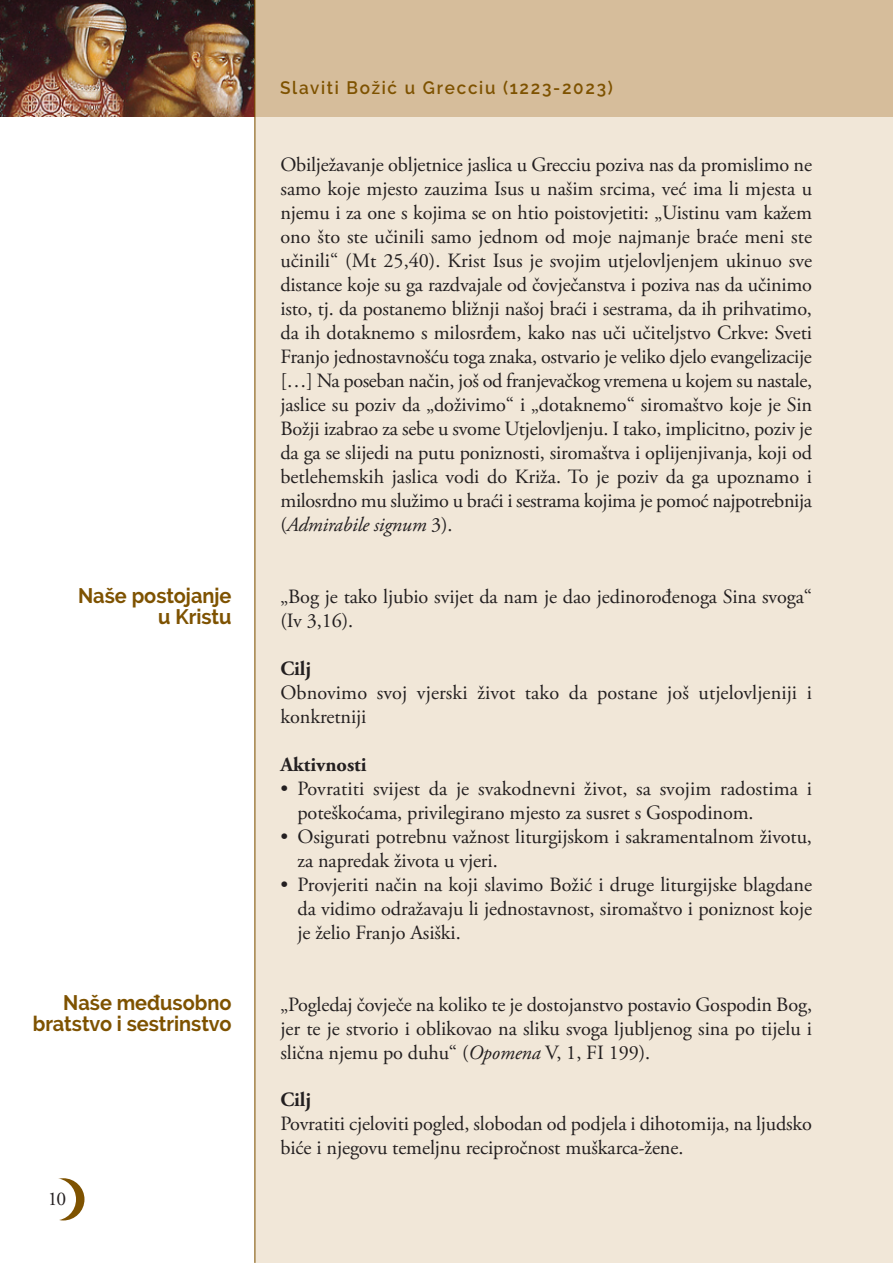
<style>
.page{position:relative;width:893px;height:1263px;background:#fff}
.page>*{position:absolute;margin:0;border:0;box-sizing:border-box;transform-origin:0 0}
.t1{font:700 21px/21px "Raleway";color:#7e5200;text-align:right;scale:.95 1}
.t2{font:20.25px/24px "Adobe Garamond Pro";letter-spacing:-.005em;color:#231f20}
.t3{font:700 20.25px "Adobe Garamond Pro";color:#231f20}
.t4{font:19.5px "Adobe Garamond";color:#231f20}
.t5{font:600 18px "Raleway";letter-spacing:.1em;color:#7e5200;scale:.95 1}
.s1{font-style:italic}
.s2{font-family:"Adobe Garamond"}
</style>
<div class="page">
<div style="left:256px;top:0;width:636px;height:1263px;background:#f1e7d8"></div>
<div style="left:255px;top:0;width:637px;height:116px;background:#d6bd9b"></div>
<img style="left:0;top:0;width:254px;height:116px">
<div style="left:42px;top:1178px;width:42px;height:42px;background:#7e5200;border-radius:50%"></div>
<div style="left:34px;top:1178px;width:42px;height:42px;background:#fff;border-radius:50%"></div>
<hr style="left:254px;top:0;width:1px;height:1263px;background:#7e5200">
<p class="t1" style="left:78px;top:587px;width:163px">Naše postojanje u Kristu</p>
<p class="t1" style="left:33px;top:994px;width:211px">Naše međusobno bratstvo i sestrinstvo</p>
<p class="t4" style="left:48px;top:1191px;width:20px">10</p>
<p class="t5" style="left:280px;top:80px;width:352px">Slaviti Božić u Grecciu (1223-2023)</p>
<p class="t2" style="left:280px;top:154px;width:533px;text-align:justify">Obilježavanje obljetnice jaslica u Grecciu poziva nas da promislimo ne samo koje mjesto zauzima Isus u našim srcima, već ima li mjesta u njemu i za one s kojima se on htio poistovjetiti: „Uistinu vam kažem ono što ste učinili samo jednom od moje najmanje braće meni ste učinili“ (Mt 25,40). Krist Isus je svojim utjelovljenjem ukinuo sve distance koje su ga razdvajale od čovječanstva i poziva nas da učinimo isto, tj. da postanemo bližnji našoj braći i sestrama, da ih prihvatimo, da ih dotaknemo s milosrđem, kako nas uči učiteljstvo Crkve: Sveti Franjo jednostavnošću toga znaka, ostvario je veliko djelo evangelizacije […] Na poseban način, još od franjevačkog vremena u kojem su nastale, jaslice su poziv da „doživimo“ i „dotaknemo“ siromaštvo koje je Sin Božji izabrao za sebe u svome Utjelovljenju. I tako, implicitno, poziv je da ga se slijedi na putu poniznosti, siromaštva i oplijenjivanja, koji od betlehemskih jaslica vodi do Križa. To je poziv da ga upoznamo i milosrdno mu služimo u braći i sestrama kojima je pomoć najpotrebnija (<span class="s1">Admirabile signum</span> 3).</p>
<p class="t2" style="left:280px;top:586px;width:533px">„Bog je tako ljubio svijet da nam je dao jedinorođenoga Sina svoga“ (Iv 3,16).</p>
<p class="t3" style="left:280px;top:656px;width:32px">Cilj</p>
<p class="t2" style="left:280px;top:682px;width:533px">Obnovimo svoj vjerski život tako da postane još utjelovljeniji i konkretniji</p>
<p class="t3" style="left:280px;top:752px;width:88px">Aktivnosti</p>
<p class="t2" style="left:297px;top:778px;width:516px;text-indent:-17px"><span class="s2">•</span> Povratiti svijest da je svakodnevni život, sa svojim radostima i poteškoćama, privilegirano mjesto za susret s Gospodinom.</p>
<p class="t2" style="left:297px;top:826px;width:516px;text-indent:-17px"><span class="s2">•</span> Osigurati potrebnu važnost liturgijskom i sakramentalnom životu, za napredak života u vjeri.</p>
<p class="t2" style="left:297px;top:874px;width:516px;text-align:justify;text-indent:-17px"><span class="s2">•</span> Provjeriti način na koji slavimo Božić i druge liturgijske blagdane da vidimo odražavaju li jednostavnost, siromaštvo i poniznost koje je želio Franjo Asiški.</p>
<p class="t2" style="left:280px;top:994px;width:533px;text-align:justify">„Pogledaj čovječe na koliko te je dostojanstvo postavio Gospodin Bog, jer te je stvorio i oblikovao na sliku svoga ljubljenog sina po tijelu i slična njemu po duhu“ (<span class="s1">Opomena</span> V, 1, FI 199).</p>
<p class="t3" style="left:280px;top:1087px;width:32px">Cilj</p>
<p class="t2" style="left:280px;top:1114px;width:533px">Povratiti cjeloviti pogled, slobodan od podjela i dihotomija, na ljudsko biće i njegovu temeljnu recipročnost muškarca-žene.</p>
</div>
